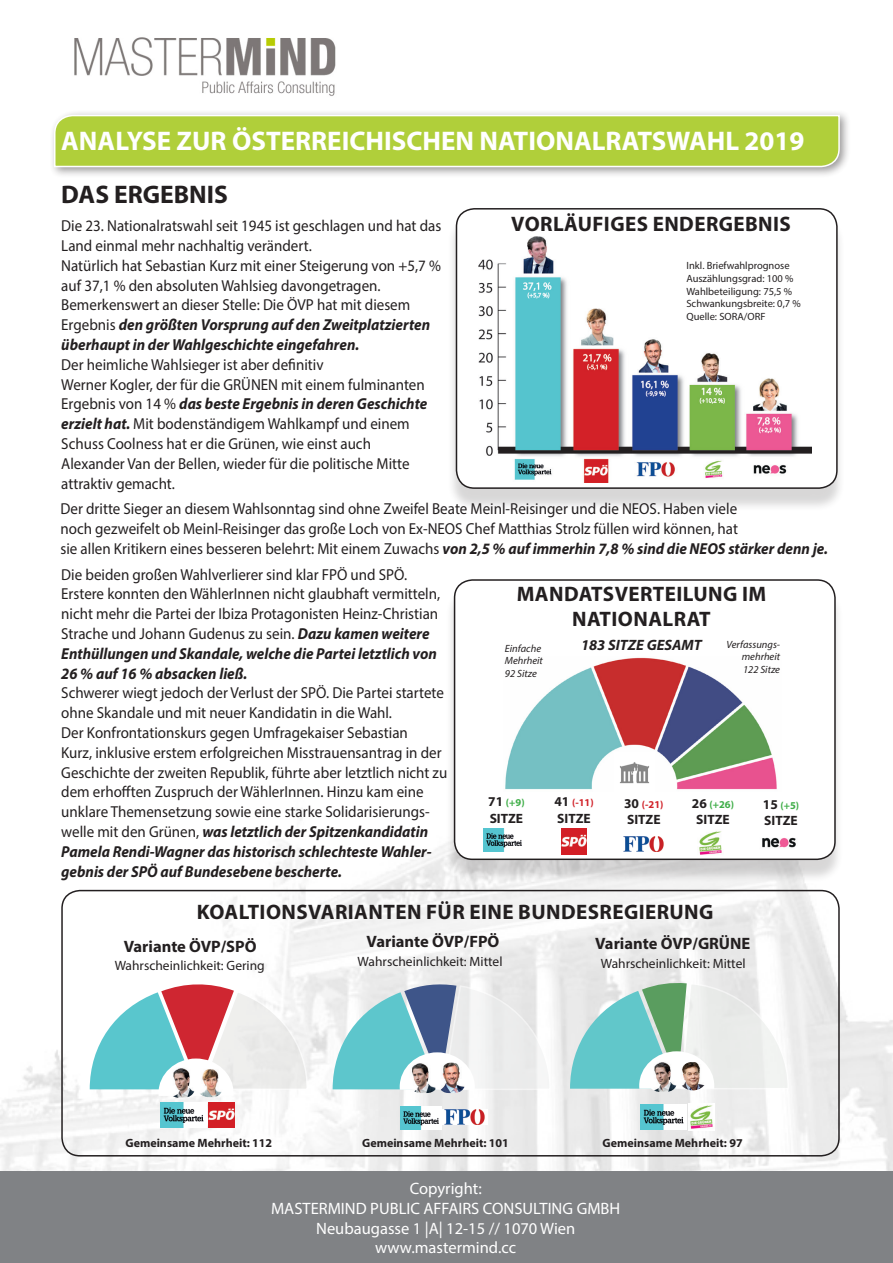
<style>
.page{position:relative;width:893px;height:1263px;background:#fff}
.page>*{position:absolute;margin:0;border:0;box-sizing:border-box;transform-origin:0 0}
.t1{font:700 27px "Myriad Pro";color:#fff}
.t2{font:700 25.5px "Myriad Pro";color:#231f20}
.t3{font:700 21px/25.2px "Myriad Pro";letter-spacing:.02em;color:#231f20;text-align:center}
.t4{font:16.5px "Myriad Pro";color:#fff}
.t5{font:700 16.5px "Myriad Pro";color:#231f20}
.t6{font:15.9px/19.8px "Myriad Pro";color:#231f20;scale:.94 1}
.t7{font:italic 700 15.9px/19.8px "Myriad Pro";color:#231f20;scale:.94 1}
.t8{font:italic 700 15px "Myriad Pro";color:#231f20}
.t9{font:13.5px "Myriad Pro";color:#231f20}
.t10{font:700 13.5px "Myriad Pro";color:#231f20}
.t11{font:700 12px "Myriad Pro";color:#231f20}
.t12{font:10.5px "Myriad Pro";color:#231f20}
.t13{font:italic 10.5px "Myriad Pro";color:#231f20}
.t14{font:700 10.5px "Myriad Pro";color:#40ae49}
.t15{font:700 10.5px "Myriad Pro";color:#d1232a}
.s1{font-weight:400;font-style:normal}
.s2{font-weight:700;font-style:italic}
.s3{font-size:13.5px;color:#231f20}
</style>
<div class="page">
<img style="left:0;top:818px;width:893px;height:353px">
<div style="left:445px;top:586px;width:398px;height:297px;background:#231f20;opacity:.18"></div>
<div style="left:455px;top:580px;width:380px;height:279px;background:#fff;border-radius:18px"></div>
<div style="left:454px;top:579px;width:382px;height:281px;border:2px solid #231f20;border-radius:18px"></div>
<div style="left:61px;top:890px;width:779px;height:266px;border:2px solid #231f20;border-radius:18px"></div>
<img style="left:74px;top:37px;width:262px;height:59px">
<div style="left:0;top:1171px;width:893px;height:92px;background:#808285"></div>
<img style="left:484px;top:829px;width:38px;height:22px">
<img style="left:561px;top:829px;width:26px;height:25px">
<img style="left:699px;top:831px;width:23px;height:24px">
<img style="left:762px;top:837px;width:34px;height:11px">
<img style="left:623px;top:836px;width:41px;height:15px">
<div style="left:447px;top:215px;width:398px;height:297px;background:#231f20;opacity:.18"></div>
<div style="left:456px;top:209px;width:381px;height:279px;background:#fff;border-radius:18px"></div>
<div style="left:456px;top:208px;width:382px;height:281px;border:2px solid #231f20;border-radius:18px"></div>
<img style="left:479px;top:237px;width:332px;height:245px">
<div style="left:49px;top:110px;width:802px;height:68px;background:#231f20;opacity:.46"></div>
<svg style="left:53px;top:114px;width:787px;height:54px"></svg>
<img style="left:160px;top:1102px;width:46px;height:25px">
<img style="left:209px;top:1102px;width:25px;height:25px">
<img style="left:401px;top:1107px;width:40px;height:22px">
<img style="left:441px;top:1109px;width:46px;height:15px">
<img style="left:641px;top:1104px;width:46px;height:25px">
<img style="left:689px;top:1103px;width:25px;height:28px">
<img style="left:505px;top:657px;width:272px;height:133px">
<img style="left:614px;top:752px;width:40px;height:38px">
<svg style="left:333px;top:983px;width:219px;height:108px"></svg>
<img style="left:409px;top:1062px;width:26px;height:31px">
<img style="left:438px;top:1062px;width:27px;height:31px">
<svg style="left:570px;top:982px;width:220px;height:108px"></svg>
<img style="left:678px;top:1062px;width:30px;height:28px">
<img style="left:648px;top:1061px;width:30px;height:31px">
<svg style="left:90px;top:982px;width:219px;height:114px"></svg>
<img style="left:199px;top:1068px;width:24px;height:29px">
<img style="left:167px;top:1067px;width:29px;height:31px">
<p class="t1" style="left:61px;top:124px;width:745px">ANALYSE ZUR ÖSTERREICHISCHEN NATIONALRATSWAHL 2019</p>
<p class="t2" style="left:61px;top:177px;width:168px">DAS ERGEBNIS</p>
<p class="t6" style="left:61px;top:216px;width:406px">Die 23. Nationalratswahl seit 1945 ist geschlagen und hat das<br>Land einmal mehr nachhaltig verändert.</p>
<p class="t6" style="left:61px;top:255px;width:405px">Natürlich hat Sebastian Kurz mit einer Steigerung von +5,7 % auf 37,1 % den absoluten Wahlsieg davongetragen.</p>
<p class="t7" style="left:61px;top:295px;width:394px"><span class="s1">Bemerkenswert an dieser Stelle: Die ÖVP hat mit diesem<br>Ergebnis</span> den größten Vorsprung auf den Zweitplatzierten überhaupt in der Wahlgeschichte eingefahren.</p>
<p class="t6" style="left:61px;top:354px;width:391px">Der heimliche Wahlsieger ist aber definitiv<br>Werner Kogler, der für die GRÜNEN mit einem fulminanten Ergebnis von 14 % <span class="s2">das beste Ergebnis in deren Geschichte erzielt hat.</span> Mit bodenständigem Wahlkampf und einem Schuss Coolness hat er die Grünen, wie einst auch Alexander Van der Bellen, wieder für die politische Mitte attraktiv gemacht.</p>
<p class="t6" style="left:60px;top:499px;width:818px">Der dritte Sieger an diesem Wahlsonntag sind ohne Zweifel Beate Meinl-Reisinger und die NEOS. Haben viele<br>noch gezweifelt ob Meinl-Reisinger das große Loch von Ex-NEOS Chef Matthias Strolz füllen wird können, hat<br>sie allen Kritikern eines besseren belehrt: Mit einem Zuwachs <span class="s2">von 2,5 % auf immerhin 7,8 % sind die NEOS stärker denn je.</span></p>
<p class="t6" style="left:61px;top:564px;width:405px">Die beiden großen Wahlverlierer sind klar FPÖ und SPÖ.<br>Erstere konnten den WählerInnen nicht glaubhaft vermitteln, nicht mehr die Partei der Ibiza Protagonisten Heinz-Christian Strache und Johann Gudenus zu sein. <span class="s2">Dazu kamen weitere Enthüllungen und Skandale, welche die Partei letztlich von 26 % auf 16 % absacken ließ.</span></p>
<p class="t6" style="left:61px;top:683px;width:409px">Schwerer wiegt jedoch der Verlust der SPÖ. Die Partei startete ohne Skandale und mit neuer Kandidatin in die Wahl.</p>
<p class="t6" style="left:61px;top:722px;width:412px">Der Konfrontationskurs gegen Umfragekaiser Sebastian<br>Kurz, inklusive erstem erfolgreichen Misstrauensantrag in der Geschichte der zweiten Republik, führte aber letztlich nicht zu dem erhofften Zuspruch der WählerInnen. Hinzu kam eine unklare Themensetzung sowie eine starke Solidarisierungs&shy;welle mit den Grünen, <span class="s2">was letztlich der Spitzenkandidatin Pamela Rendi-Wagner das historisch schlechteste Wahler&shy;gebnis der SPÖ auf Bundesebene bescherte.</span></p>
<p class="t3" style="left:511px;top:211px;width:281px">VORLÄUFIGES ENDERGEBNIS</p>
<p class="t12" style="left:686px;top:259px;width:105px">Inkl. Briefwahlprognose</p>
<p class="t12" style="left:686px;top:272px;width:109px">Auszählungsgrad: 100 %</p>
<p class="t12" style="left:686px;top:285px;width:107px">Wahlbeteiligung: 75,5 %</p>
<p class="t12" style="left:686px;top:297px;width:116px">Schwankungsbreite: 0,7 %</p>
<p class="t12" style="left:686px;top:310px;width:81px">Quelle: SORA/ORF</p>
<p class="t3" style="left:517px;top:580px;width:251px">MANDATSVERTEILUNG IM<br>NATIONALRAT</p>
<p class="t8" style="left:581px;top:635px;width:122px">183 SITZE GESAMT</p>
<p class="t13" style="left:726px;top:638px;width:55px">Verfassungs-</p>
<p class="t13" style="left:742px;top:650px;width:40px">mehrheit</p>
<p class="t13" style="left:743px;top:663px;width:39px">122 Sitze</p>
<p class="t13" style="left:505px;top:641px;width:38px">Einfache</p>
<p class="t13" style="left:505px;top:654px;width:39px">Mehrheit</p>
<p class="t13" style="left:505px;top:667px;width:33px">92 Sitze</p>
<p class="t14" style="left:488px;top:796px;width:38px"><span class="s3">71</span> (+9)</p>
<p class="t10" style="left:490px;top:809px;width:35px">SITZE</p>
<p class="t15" style="left:554px;top:796px;width:41px"><span class="s3">41</span> (-11)</p>
<p class="t10" style="left:557px;top:809px;width:35px">SITZE</p>
<p class="t15" style="left:624px;top:797px;width:41px"><span class="s3">30</span> (-21)</p>
<p class="t10" style="left:627px;top:811px;width:35px">SITZE</p>
<p class="t14" style="left:692px;top:797px;width:44px"><span class="s3">26</span> (+26)</p>
<p class="t10" style="left:696px;top:811px;width:35px">SITZE</p>
<p class="t14" style="left:763px;top:798px;width:38px"><span class="s3">15</span> (+5)</p>
<p class="t10" style="left:764px;top:811px;width:35px">SITZE</p>
<p class="t3" style="left:197px;top:898px;width:518px">KOALTIONSVARIANTEN FÜR EINE BUNDESREGIERUNG</p>
<p class="t5" style="left:124px;top:935px;width:134px">Variante ÖVP/SPÖ</p>
<p class="t5" style="left:367px;top:931px;width:134px">Variante ÖVP/FPÖ</p>
<p class="t5" style="left:595px;top:932px;width:157px">Variante ÖVP/GRÜNE</p>
<p class="t9" style="left:601px;top:955px;width:146px">Wahrscheinlichkeit: Mittel</p>
<p class="t9" style="left:358px;top:953px;width:146px">Wahrscheinlichkeit: Mittel</p>
<p class="t9" style="left:115px;top:957px;width:152px">Wahrscheinlichkeit: Gering</p>
<p class="t11" style="left:125px;top:1135px;width:148px">Gemeinsame Mehrheit: 112</p>
<p class="t11" style="left:362px;top:1135px;width:148px">Gemeinsame Mehrheit: 101</p>
<p class="t11" style="left:603px;top:1135px;width:142px">Gemeinsame Mehrheit: 97</p>
<p class="t4" style="left:410px;top:1178px;width:74px">Copyright:</p>
<p class="t4" style="left:271px;top:1198px;width:351px">MASTERMIND PUBLIC AFFAIRS CONSULTING GMBH</p>
<p class="t4" style="left:316px;top:1218px;width:261px">Neubaugasse 1 |A| 12-15 // 1070 Wien</p>
<p class="t4" style="left:375px;top:1238px;width:142px">www.mastermind.cc</p>
</div>
